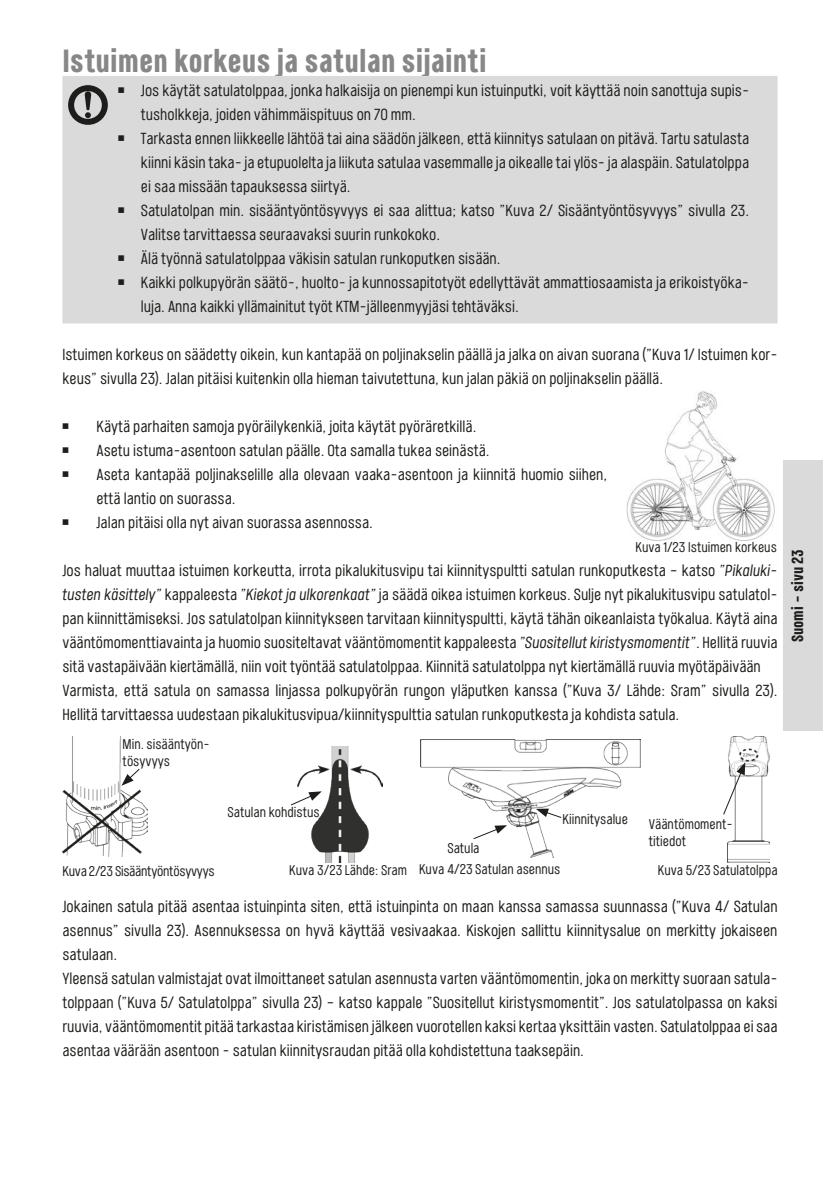
<style>
.page{position:relative;width:823px;height:1191px;background:#fff}
.page>*{position:absolute;margin:0;border:0;box-sizing:border-box;transform-origin:0 0}
.t1{font:700 32px "Port Condensed";color:#878787}
.t2{font:16px/24px "Port Condensed";color:#1d1d1b}
.t3{font:700 16px "Port Condensed";color:#1d1d1b}
.t4{font:14px/16.8px "Port Condensed";color:#1d1d1b}
.t5{font:14px "Port Condensed";letter-spacing:-.02em;color:#1d1d1b}
.s1{font-style:italic}
</style>
<div class="page">
<div style="left:782px;top:460px;width:40px;height:271px;background:#dadada"></div>
<div style="left:62px;top:76px;width:715px;height:247px;background:#dadada"></div>
<svg style="left:64px;top:82px;width:47px;height:47px;background:#999"></svg>
<img style="left:626px;top:391px;width:149px;height:149px">
<img style="left:62px;top:736px;width:86px;height:120px">
<svg style="left:121px;top:768px;width:19px;height:17px"></svg>
<img style="left:297px;top:746px;width:85px;height:116px">
<svg style="left:291px;top:791px;width:30px;height:15px"></svg>
<img style="left:420px;top:739px;width:219px;height:118px">
<svg style="left:473px;top:825px;width:34px;height:14px"></svg>
<svg style="left:535px;top:808px;width:26px;height:10px"></svg>
<img style="left:727px;top:736px;width:41px;height:127px">
<svg style="left:723px;top:762px;width:21px;height:53px"></svg>
<h1 class="t1" style="left:62px;top:40px;width:425px">Istuimen korkeus ja satulan sijainti</h1>
<p class="t2" style="left:118px;top:78px;width:632px">￭ Jos käytät satulatolppaa, jonka halkaisija on pienempi kun istuinputki, voit käyttää noin sanottuja supis-</p>
<p class="t2" style="left:141px;top:102px;width:276px">tusholkkeja, joiden vähimmäispituus on 70 mm.</p>
<p class="t2" style="left:118px;top:126px;width:632px">￭ Tarkasta ennen liikkeelle lähtöä tai aina säädön jälkeen, että kiinnitys satulaan on pitävä. Tartu satulasta</p>
<p class="t2" style="left:141px;top:150px;width:609px">kiinni käsin taka- ja etupuolelta ja liikuta satulaa vasemmalle ja oikealle tai ylös- ja alaspäin. Satulatolppa</p>
<p class="t2" style="left:141px;top:174px;width:211px">ei saa missään tapauksessa siirtyä.</p>
<p class="t2" style="left:118px;top:198px;width:632px">￭ Satulatolpan min. sisääntyöntösyvyys ei saa alittua; katso ”Kuva 2/ Sisääntyöntösyvyys” sivulla 23.</p>
<p class="t2" style="left:141px;top:222px;width:300px">Valitse tarvittaessa seuraavaksi suurin runkokoko.</p>
<p class="t2" style="left:118px;top:246px;width:383px">￭ Älä työnnä satulatolppaa väkisin satulan runkoputken sisään.</p>
<p class="t2" style="left:118px;top:270px;width:632px">￭ Kaikki polkupyörän säätö-, huolto- ja kunnossapitotyöt edellyttävät ammattiosaamista ja erikoistyöka-</p>
<p class="t2" style="left:141px;top:294px;width:379px">luja. Anna kaikki yllämainitut työt KTM-jälleenmyyjäsi tehtäväksi.</p>
<p class="t2" style="left:62px;top:342px;width:716px">Istuimen korkeus on säädetty oikein, kun kantapää on poljinakselin päällä ja jalka on aivan suorana (”Kuva 1/ Istuimen kor&shy;keus” sivulla 23). Jalan pitäisi kuitenkin olla hieman taivutettuna, kun jalan päkiä on poljinakselin päällä.</p>
<p class="t2" style="left:62px;top:414px;width:10px">￭</p>
<p class="t2" style="left:96px;top:414px;width:381px">Käytä parhaiten samoja pyöräilykenkiä, joita käytät pyöräretkillä.</p>
<p class="t2" style="left:62px;top:438px;width:10px">￭</p>
<p class="t2" style="left:96px;top:438px;width:394px">Asetu istuma-asentoon satulan päälle. Ota samalla tukea seinästä.</p>
<p class="t2" style="left:62px;top:462px;width:10px">￭</p>
<p class="t2" style="left:96px;top:462px;width:512px">Aseta kantapää poljinakselille alla olevaan vaaka-asentoon ja kiinnitä huomio siihen, että lantio on suorassa.</p>
<p class="t2" style="left:62px;top:510px;width:10px">￭</p>
<p class="t2" style="left:96px;top:510px;width:278px">Jalan pitäisi olla nyt aivan suorassa asennossa.</p>
<p class="t2" style="left:62px;top:558px;width:716px">Jos haluat muuttaa istuimen korkeutta, irrota pikalukitusvipu tai kiinnityspultti satulan runkoputkesta – katso <span class="s1">”Pikaluki&shy;tusten käsittely”</span> kappaleesta <span class="s1">”Kiekot ja ulkorenkaat”</span> ja säädä oikea istuimen korkeus. Sulje nyt pikalukitusvipu satulatol&shy;pan kiinnittämiseksi. Jos satulatolpan kiinnitykseen tarvitaan kiinnityspultti, käytä tähän oikeanlaista työkalua. Käytä aina vääntömomenttiavainta ja huomio suositeltavat vääntömomentit kappaleesta <span class="s1">”Suositellut kiristysmomentit”</span>. Hellitä ruuvia sitä vastapäivään kiertämällä, niin voit työntää satulatolppaa. Kiinnitä satulatolppa nyt kiertämällä ruuvia myötäpäivään Varmista, että satula on samassa linjassa polkupyörän rungon yläputken kanssa (”Kuva 3/ Lähde: Sram” sivulla 23).<br>Hellitä tarvittaessa uudestaan pikalukitusvipua/kiinnityspulttia satulan runkoputkesta ja kohdista satula.</p>
<p class="t4" style="left:123px;top:736px;width:89px">Min. sisääntyön&shy;tösyvyys</p>
<p class="t4" style="left:635px;top:539px;width:143px">Kuva 1/23 Istuimen korkeus</p>
<p class="t3" style="left:786px;top:642px;width:94px;rotate:-90deg">Suomi – sivu 23</p>
<p class="t4" style="left:227px;top:803px;width:94px">Satulan kohdistus</p>
<p class="t4" style="left:562px;top:810px;width:67px">Kiinnitysalue</p>
<p class="t4" style="left:648px;top:816px;width:86px">Vääntömoment&shy;titiedot</p>
<p class="t4" style="left:657px;top:861px;width:121px">Kuva 5/23 Satulatolppa</p>
<p class="t2" style="left:62px;top:894px;width:716px">Jokainen satula pitää asentaa istuinpinta siten, että istuinpinta on maan kanssa samassa suunnassa (”Kuva 4/ Satulan asennus” sivulla 23). Asennuksessa on hyvä käyttää vesivaakaa. Kiskojen sallittu kiinnitysalue on merkitty jokaiseen satulaan.<br>Yleensä satulan valmistajat ovat ilmoittaneet satulan asennusta varten vääntömomentin, joka on merkitty suoraan satula&shy;tolppaan (”Kuva 5/ Satulatolppa” sivulla 23) – katso kappale ”Suositellut kiristysmomentit”. Jos satulatolpassa on kaksi ruuvia, vääntömomentit pitää tarkastaa kiristämisen jälkeen vuorotellen kaksi kertaa yksittäin vasten. Satulatolppaa ei saa asentaa väärään asentoon - satulan kiinnitysraudan pitää olla kohdistettuna taaksepäin.</p>
<p class="t4" style="left:447px;top:839px;width:34px">Satula</p>
<p class="t4" style="left:419px;top:860px;width:143px">Kuva 4/23 Satulan asennus</p>
<p class="t4" style="left:289px;top:861px;width:119px">Kuva 3/23 Lähde: Sram</p>
<p class="t5" style="left:62px;top:862px;width:154px">Kuva 2/23 Sisääntyöntösyvyys</p>
</div>
